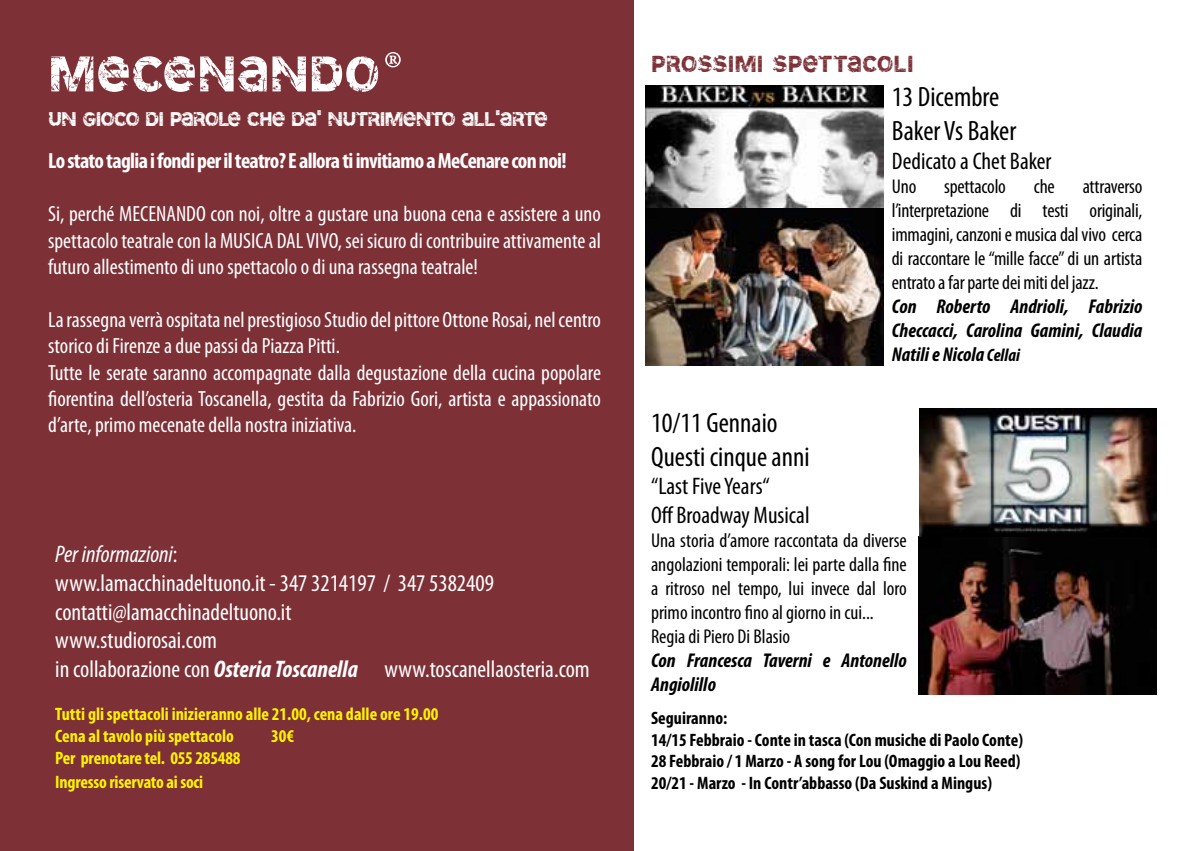
<style>
.page{position:relative;width:1202px;height:851px;background:#fff}
.page>*{position:absolute;margin:0;border:0;box-sizing:border-box;transform-origin:0 0}
.t1{font:60px "SD Cammello Demo";color:#fff}
.t2{font:condensed 28px/33.6px "Myriad Pro";color:#000}
.t3{font:28px "SD Cammello Demo";color:#7d3137}
.t4{font:condensed 24px/28.8px "Myriad Pro";color:#fff}
.t5{font:condensed 24px/28.8px "Myriad Pro";color:#000}
.t6{font:24px "SD Cammello Demo";letter-spacing:-.04em;color:#fff}
.t7{font:condensed 22px/26.4px "Myriad Pro";color:#fff;text-align:justify}
.t8{font:700 condensed 22px "Myriad Pro";letter-spacing:-.03em;color:#fff}
.t9{font:condensed 20px/24px "Myriad Pro";color:#000;text-align:justify}
.t10{font:italic 700 condensed 20px/24px "Myriad Pro";color:#000;text-align:justify}
.t11{font:700 condensed 18px/21.6px "Myriad Pro";color:#000}
.t12{font:700 condensed 18px/21.6px "Myriad Pro";color:#fff200}
.s1{font-family:"Minion Pro"}
.s2{font-style:italic}
.s3{font-weight:700;font-style:italic}
.s4{font-size:18px}
</style>
<div class="page">
<div style="left:0;top:0;width:634px;height:850px;background:#7d3137"></div>
<img style="left:646px;top:85px;width:237px;height:280px">
<img style="left:919px;top:408px;width:237px;height:286px">
<h1 class="t1" style="left:48px;top:41px;width:356px">MECENANDO<span class="s1">®</span></h1>
<p class="t6" style="left:48px;top:106px;width:501px">UN GIOCO DI PAROLE CHE DA' NUTRIMENTO ALL'ARTE</p>
<p class="t8" style="left:48px;top:147px;width:520px">Lo stato taglia i fondi per il teatro? E allora ti invitiamo a MeCenare con noi!</p>
<p class="t7" style="left:48px;top:200px;width:554px">Si, perché MECENANDO con noi, oltre a gustare una buona cena e assistere a uno spettacolo teatrale con la MUSICA DAL VIVO, sei sicuro di contribuire attivamente al futuro allestimento di uno spettacolo o di una rassegna teatrale!</p>
<p class="t7" style="left:48px;top:306px;width:554px;text-align:left">La rassegna verrà ospitata nel prestigioso Studio del pittore Ottone Rosai, nel centro storico di Firenze a due passi da Piazza Pitti.<br>Tutte le serate saranno accompagnate dalla degustazione della cucina popolare fiorentina dell’osteria Toscanella, gestita da Fabrizio Gori, artista e appassionato d’arte, primo mecenate della nostra iniziativa.</p>
<p class="t4" style="left:55px;top:539px;width:536px"><span class="s2">Per informazioni</span>:<br>www.lamacchinadeltuono.it - 347 3214197 / 347 5382409 contatti@lamacchinadeltuono.it<br>www.studiorosai.com<br>in collaborazione con <span class="s3">Osteria Toscanella</span> www.toscanellaosteria.com</p>
<p class="t12" style="left:55px;top:703px;width:385px">Tutti gli spettacoli inizieranno alle 21.00, cena dalle ore 19.00<br>Cena al tavolo più spettacolo</p>
<p class="t12" style="left:271px;top:724px;width:25px">30€</p>
<p class="t12" style="left:55px;top:745px;width:187px;line-height:24px">Per prenotare tel. 055 285488<br>Ingresso riservato ai soci</p>
<p class="t3" style="left:651px;top:49px;width:264px">PROSSIMI SPETTACOLI</p>
<p class="t2" style="left:892px;top:80px;width:126px">13 Dicembre<br>Baker Vs Baker</p>
<p class="t5" style="left:892px;top:146px;width:161px">Dedicato a Chet Baker</p>
<p class="t9" style="left:892px;top:174px;width:26px">Uno</p>
<p class="t9" style="left:944px;top:174px;width:63px">spettacolo</p>
<p class="t9" style="left:1034px;top:174px;width:22px">che</p>
<p class="t9" style="left:892px;top:174px;width:252px;text-indent:191px">attraverso l’interpretazione di testi originali, immagini, canzoni e musica dal vivo cerca di raccontare le “mille facce” di un artista entrato a far parte dei miti del jazz.</p>
<p class="t10" style="left:892px;top:294px;width:252px">Con Roberto Andrioli, Fabrizio Checcacci, Carolina Gamini, Claudia Natili e Nicola <span class="s4">Cellai</span></p>
<p class="t2" style="left:651px;top:405px;width:160px">10/11 Gennaio<br>Questi cinque anni</p>
<p class="t5" style="left:651px;top:471px;width:160px">“Last Five Years“<br>Off Broadway Musical</p>
<p class="t9" style="left:651px;top:528px;width:257px;text-align:left">Una storia d’amore raccontata da diverse angolazioni temporali: lei parte dalla fine a ritroso nel tempo, lui invece dal loro primo incontro fino al giorno in cui...<br>Regia di Piero Di Blasio</p>
<p class="t10" style="left:651px;top:648px;width:257px">Con Francesca Taverni e Antonello<br>Angiolillo</p>
<p class="t11" style="left:651px;top:706px;width:373px">Seguiranno:<br>14/15 Febbraio - Conte in tasca (Con musiche di Paolo Conte)<br>28 Febbraio / 1 Marzo - A song for Lou (Omaggio a Lou Reed)<br>20/21 - Marzo - In Contr’abbasso (Da Suskind a Mingus)</p>
</div>
